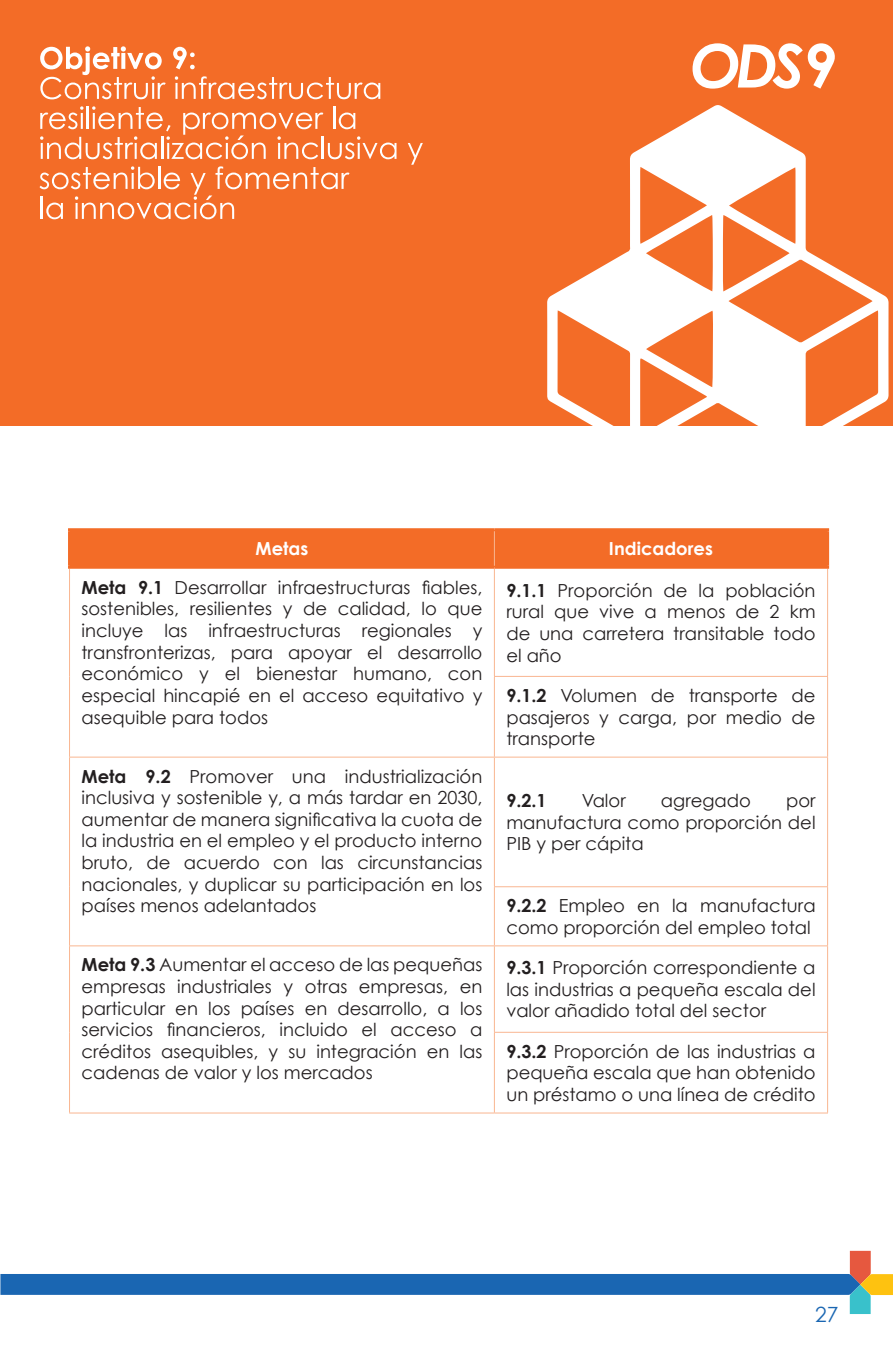
<style>
.page{position:relative;width:893px;height:1361px;background:#fff}
.page>*{position:absolute;margin:0;border:0;box-sizing:border-box;transform-origin:0 0}
.t1{font:italic 700 60px "Century Gothic";color:#fff}
.t2{font:21px "Century Gothic";color:#1a66b2}
.t3{font:18px/21.6px "Century Gothic";color:#231f20;text-align:justify}
.t4{font:700 18px "Century Gothic";color:#fff}
.t5{font:700 18px "Century Gothic";color:#231f20}
.s1{font-style:normal}
.s2{font-weight:700}
</style>
<div class="page">
<svg style="left:0;top:1251px;width:893px;height:63px"></svg>
<div style="left:0;top:0;width:893px;height:425px;background:#f36c27"></div>
<svg style="left:173px;top:47px;width:22px;height:22px"></svg>
<svg style="left:40px;top:46px;width:126px;height:53px"></svg>
<svg style="left:175px;top:76px;width:205px;height:23px"></svg>
<svg style="left:40px;top:106px;width:356px;height:53px"></svg>
<svg style="left:408px;top:143px;width:15px;height:22px"></svg>
<svg style="left:40px;top:166px;width:310px;height:53px"></svg>
<svg style="left:547px;top:105px;width:341px;height:321px"></svg>
<div style="left:71px;top:531px;width:755px;height:35px;background:#f36c27"></div>
<hr style="left:69px;top:569px;width:1px;height:107px;background:#f9b691">
<hr style="left:69px;top:676px;width:1px;height:81px;background:#f9b691">
<hr style="left:494px;top:569px;width:1px;height:107px;background:#f9b691">
<hr style="left:827px;top:569px;width:1px;height:107px;background:#f9b691">
<hr style="left:494px;top:676px;width:334px;height:1px;background:#f9b691">
<hr style="left:494px;top:677px;width:1px;height:80px;background:#f9b691">
<hr style="left:827px;top:677px;width:1px;height:80px;background:#f9b691">
<hr style="left:69px;top:756px;width:425px;height:1px;background:#f9b691">
<hr style="left:69px;top:757px;width:1px;height:130px;background:#f9b691">
<hr style="left:69px;top:887px;width:1px;height:58px;background:#f9b691">
<hr style="left:494px;top:756px;width:334px;height:1px;background:#f9b691">
<hr style="left:494px;top:757px;width:1px;height:129px;background:#f9b691">
<hr style="left:827px;top:757px;width:1px;height:129px;background:#f9b691">
<hr style="left:494px;top:886px;width:334px;height:1px;background:#f9b691">
<hr style="left:494px;top:887px;width:1px;height:58px;background:#f9b691">
<hr style="left:827px;top:887px;width:1px;height:58px;background:#f9b691">
<hr style="left:69px;top:945px;width:425px;height:1px;background:#f9b691">
<hr style="left:69px;top:946px;width:1px;height:86px;background:#f9b691">
<hr style="left:69px;top:1032px;width:1px;height:80px;background:#f9b691">
<hr style="left:494px;top:945px;width:334px;height:1px;background:#f9b691">
<hr style="left:494px;top:946px;width:1px;height:86px;background:#f9b691">
<hr style="left:827px;top:946px;width:1px;height:86px;background:#f9b691">
<hr style="left:494px;top:1032px;width:334px;height:1px;background:#f9b691">
<hr style="left:494px;top:1032px;width:1px;height:80px;background:#f9b691">
<hr style="left:827px;top:1032px;width:1px;height:80px;background:#f9b691">
<hr style="left:68px;top:528px;width:426px;height:3px;background:#f36c27">
<hr style="left:68px;top:531px;width:3px;height:35px;background:#f36c27">
<hr style="left:494px;top:528px;width:335px;height:3px;background:#f36c27">
<hr style="left:826px;top:531px;width:3px;height:35px;background:#f36c27">
<hr style="left:68px;top:566px;width:426px;height:3px;background:#f36c27">
<hr style="left:494px;top:566px;width:335px;height:3px;background:#f36c27">
<hr style="left:494px;top:531px;width:1px;height:35px;background:#f9b691">
<hr style="left:69px;top:1112px;width:425px;height:1px;background:#f9b691">
<hr style="left:494px;top:1112px;width:334px;height:1px;background:#f9b691">
<h1 class="t1" style="left:690px;top:27px;width:149px">ODS<span class="s1">9</span></h1>
<p class="t4" style="left:255px;top:537px;width:54px">Metas</p>
<p class="t4" style="left:609px;top:537px;width:106px">Indicadores</p>
<p class="t3" style="left:82px;top:576px;width:402px"><span class="s2">Meta 9.1</span> Desarrollar infraestructuras fiables, sostenibles, resilientes y de calidad, lo que incluye las infraestructuras regionales y transfronterizas, para apoyar el desarrollo económico y el bienestar humano, con especial hincapié en el acceso equitativo y asequible para todos</p>
<p class="t3" style="left:506px;top:579px;width:311px"><span class="s2">9.1.1</span> Proporción de la población rural que vive a menos de 2 km de una carretera transitable todo el año</p>
<p class="t3" style="left:506px;top:684px;width:311px"><span class="s2">9.1.2</span> Volumen de transporte de pasajeros y carga, por medio de transporte</p>
<p class="t3" style="left:82px;top:765px;width:402px"><span class="s2">Meta 9.2</span> Promover una industrialización inclusiva y sostenible y, a más tardar en 2030, aumentar de manera significativa la cuota de la industria en el empleo y el producto interno bruto, de acuerdo con las circunstancias nacionales, y duplicar su participación en los países menos adelantados</p>
<p class="t5" style="left:506px;top:789px;width:42px">9.2.1</p>
<p class="t3" style="left:582px;top:789px;width:45px">Valor</p>
<p class="t3" style="left:661px;top:789px;width:91px">agregado</p>
<p class="t3" style="left:506px;top:789px;width:311px;text-indent:280px">por manufactura como proporción del PIB y per cápita</p>
<p class="t3" style="left:506px;top:894px;width:311px"><span class="s2">9.2.2</span> Empleo en la manufactura como proporción del empleo total</p>
<p class="t3" style="left:82px;top:954px;width:402px"><span class="s2">Meta 9.3</span> Aumentar el acceso de las pequeñas empresas industriales y otras empresas, en particular en los países en desarrollo, a los servicios financieros, incluido el acceso a créditos asequibles, y su integración en las cadenas de valor y los mercados</p>
<p class="t3" style="left:506px;top:956px;width:311px"><span class="s2">9.3.1</span> Proporción correspondiente a las industrias a pequeña escala del valor añadido total del sector</p>
<p class="t3" style="left:506px;top:1040px;width:311px"><span class="s2">9.3.2</span> Proporción de las industrias a pequeña escala que han obtenido un préstamo o una línea de crédito</p>
<p class="t2" style="left:815px;top:1301px;width:25px">27</p>
</div>
